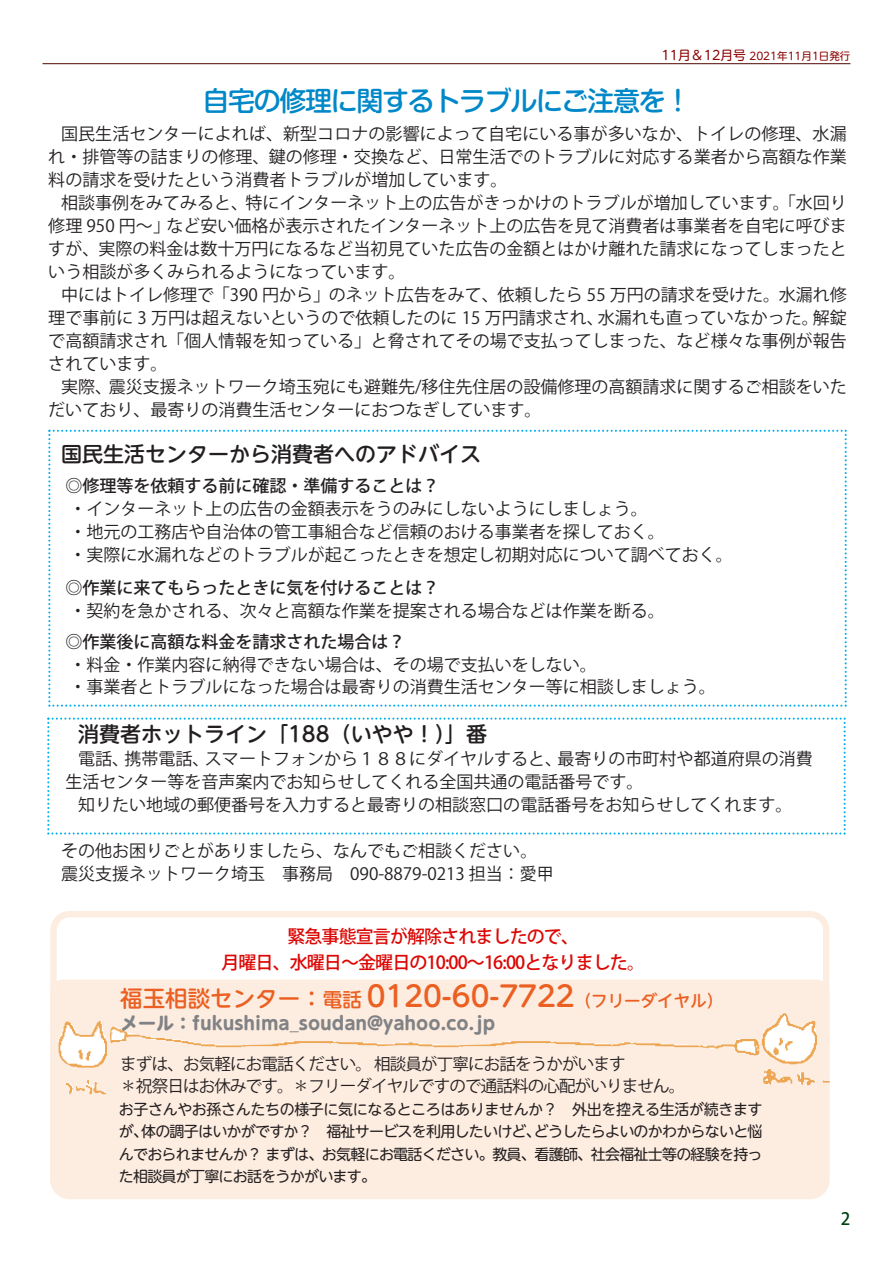
<style>
.page{position:relative;width:893px;height:1263px;background:#fff}
.page>*{position:absolute;margin:0;border:0;box-sizing:border-box;transform-origin:0 0}
.t1{font:500 28.5px "UD Shin M Go Pr 6";color:#eb6022}
.t2{font:500 27px "Shin M Go Pro";letter-spacing:-.05em;color:#0088c8}
.t3{font:500 21px "UD Shin M Go Pr 6";color:#231f20}
.t4{font:500 18px/26.4px "Koz Go Pro";letter-spacing:-.05em;color:#db0805;text-align:center}
.t5{font:700 18px "UD Shin M Go Pr 6";color:#808285}
.t6{font:16.95px/23px "Koz Go Pr 6 N";color:#231f20}
.t7{font:500 16.95px "Koz Go Pr 6 N";color:#231f20}
.t8{font:500 16.95px "Koz Go Pro";color:#004415}
.t9{font:16.5px/21.9px "Koz Go Pro";letter-spacing:-.05em;color:#231f20}
.t10{font:15px/22.5px "UD Shin M Go Pr 6";letter-spacing:-.05em;color:#231f20;text-align:justify}
.t11{font:10.5px "UD Shin M Go Pr 6";color:#8b0202}
.s1{font-size:12.75px}
.s2{font-size:22.5px}
.s3{font-size:19.5px}
.s4{font-size:16.5px}
</style>
<div class="page">
<svg style="left:47px;top:717px;width:799px;height:117px"></svg>
<svg style="left:48px;top:430px;width:799px;height:277px"></svg>
<hr style="left:43px;top:63px;width:807px;height:1px;background:#520903">
<svg style="left:50px;top:911px;width:779px;height:288px"></svg>
<div style="left:50px;top:979px;width:779px;height:214px;background:#fdece0;border-radius:13px"></div>
<img style="left:58px;top:1011px;width:772px;height:83px">
<p class="t11" style="left:661px;top:47px;width:191px"><span class="s1">11月＆12月号</span> 2021年11月1日発行</p>
<h2 class="t2" style="left:203px;top:79px;width:490px">自宅の修理に関するトラブルにご注意を！</h2>
<p class="t6" style="left:48px;top:123px;width:800px;text-align:justify;text-indent:13px">国民生活センターによれば、新型コロナの影響によって自宅にいる事が多いなか、トイレの修理、水漏れ・排管等の詰まりの修理、鍵の修理・交換など、日常生活でのトラブルに対応する業者から高額な作業料の請求を受けたという消費者トラブルが増加しています。</p>
<p class="t6" style="left:48px;top:192px;width:800px;text-align:justify;text-indent:13px">相談事例をみてみると、特にインターネット上の広告がきっかけのトラブルが増加しています。「水回り修理 950 円～」など安い価格が表示されたインターネット上の広告を見て消費者は事業者を自宅に呼びますが、実際の料金は数十万円になるなど当初見ていた広告の金額とはかけ離れた請求になってしまったという相談が多くみられるようになっています。</p>
<p class="t6" style="left:48px;top:284px;width:800px;text-align:justify;text-indent:13px">中にはトイレ修理で「390 円から」のネット広告をみて、依頼したら 55 万円の請求を受けた。水漏れ修理で事前に 3 万円は超えないというので依頼したのに 15 万円請求され、水漏れも直っていなかった。解錠で高額請求され「個人情報を知っている」と脅されてその場で支払ってしまった、など様々な事例が報告されています。</p>
<p class="t6" style="left:48px;top:375px;width:800px;text-indent:13px">実際、震災支援ネットワーク埼玉宛にも避難先/移住先住居の設備修理の高額請求に関するご相談をいただいており、最寄りの消費生活センターにおつなぎしています。</p>
<p class="t3" style="left:61px;top:436px;width:422px">国民生活センターから消費者へのアドバイス</p>
<p class="t7" style="left:65px;top:477px;width:376px">◎修理等を依頼する前に確認・準備することは？</p>
<p class="t6" style="left:70px;top:498px;width:665px">・インターネット上の広告の金額表示をうのみにしないようにしましょう。<br>・地元の工務店や自治体の管工事組合など信頼のおける事業者を探しておく。<br>・実際に水漏れなどのトラブルが起こったときを想定し初期対応について調べておく。</p>
<p class="t7" style="left:65px;top:578px;width:376px">◎作業に来てもらったときに気を付けることは？</p>
<p class="t6" style="left:70px;top:599px;width:597px">・契約を急かされる、次々と高額な作業を提案される場合などは作業を断る。</p>
<p class="t7" style="left:65px;top:632px;width:342px">◎作業後に高額な料金を請求された場合は？</p>
<p class="t6" style="left:70px;top:653px;width:648px">・料金・作業内容に納得できない場合は、その場で支払いをしない。<br>・事業者とトラブルになった場合は最寄りの消費生活センター等に相談しましょう。</p>
<p class="t3" style="left:78px;top:717px;width:411px">消費者ホットライン「188（いやや！）」番</p>
<p class="t6" style="left:65px;top:748px;width:749px;text-indent:13px">電話、携帯電話、スマートフォンから１８８にダイヤルすると、最寄りの市町村や都道府県の消費生活センター等を音声案内でお知らせしてくれる全国共通の電話番号です。</p>
<p class="t6" style="left:78px;top:794px;width:716px">知りたい地域の郵便番号を入力すると最寄りの相談窓口の電話番号をお知らせしてくれます。</p>
<p class="t6" style="left:61px;top:840px;width:494px">その他お困りごとがありましたら、なんでもご相談ください。震災支援ネットワーク埼玉　事務局　090-8879-0213 担当：愛甲</p>
<p class="t4" style="left:221px;top:924px;width:425px">緊急事態宣言が解除されましたので、<br>月曜日、水曜日～金曜日の10:00～16:00となりました。</p>
<h1 class="t1" style="left:120px;top:972px;width:604px"><span class="s2">福玉相談センター：</span><span class="s3">電話</span> 0120-60-7722<span class="s4">（フリーダイヤル）</span></h1>
<p class="t5" style="left:120px;top:1008px;width:376px">メール：fukushima_soudan@yahoo.co.jp</p>
<p class="t9" style="left:120px;top:1054px;width:567px">まずは、お気軽にお電話ください。 相談員が丁寧にお話をうかがいます<br>＊祝祭日はお休みです。＊フリーダイヤルですので通話料の心配がいりません。</p>
<p class="t10" style="left:119px;top:1097px;width:645px">お子さんやお孫さんたちの様子に気になるところはありませんか？　外出を控える生活が続きますが、体の調子はいかがですか？　福祉サービスを利用したいけど、どうしたらよいのかわからないと悩んでおられませんか？ まずは、お気軽にお電話ください。教員、看護師、社会福祉士等の経験を持った相談員が丁寧にお話をうかがいます。</p>
<p class="t8" style="left:841px;top:1208px;width:11px">2</p>
</div>
